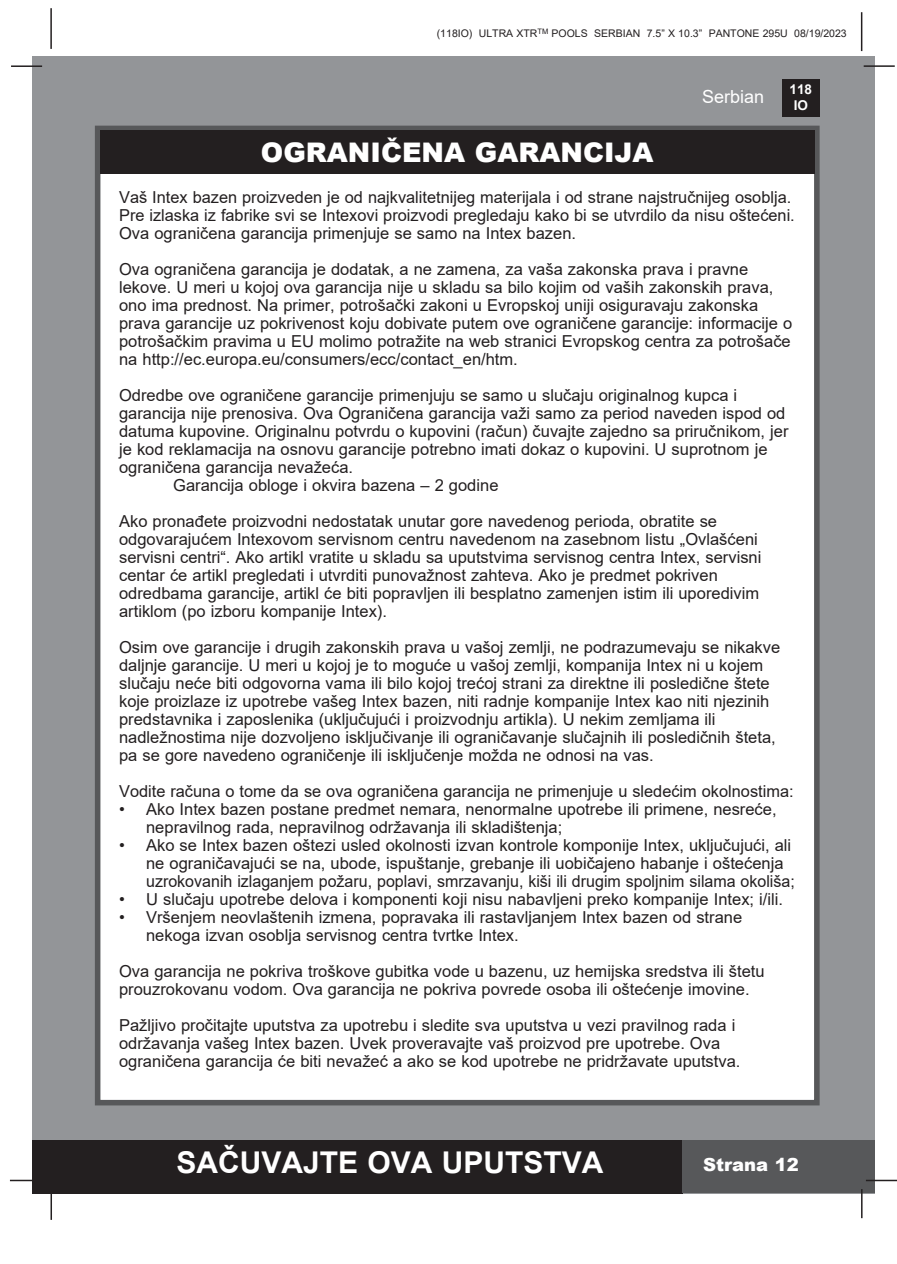
<style>
.page{position:relative;width:897px;height:1264px;background:#fff}
.page>*{position:absolute;margin:0;border:0;box-sizing:border-box;transform-origin:0 0}
.t1{font:700 30px "Arial";color:#fff}
.t2{font:900 27px "Arial";color:#fff}
.t3{font:900 18px "Arial";color:#fff}
.t4{font:18px "Arial";color:#fff}
.t5{font:16.5px/18px "Arial";color:#231f20}
.t6{font:700 13.5px/16.2px "Arial";color:#fff;text-align:center}
.t7{font:10.5px "Arial";color:#231f20}
</style>
<div class="page">
<div style="left:33px;top:56px;width:842px;height:1137px;background:#939598"></div>
<div style="left:782px;top:79px;width:37px;height:38px;background:#231f20"></div>
<hr style="left:863px;top:65px;width:31px;height:2px;background:#231f20">
<hr style="left:50px;top:8px;width:2px;height:41px;background:#231f20">
<hr style="left:860px;top:12px;width:2px;height:39px;background:#231f20">
<div style="left:33px;top:1140px;width:650px;height:53px;background:#231f20"></div>
<div style="left:682px;top:1140px;width:193px;height:53px;background:#57585a"></div>
<hr style="left:865px;top:1179px;width:31px;height:2px;background:#231f20">
<hr style="left:860px;top:1189px;width:2px;height:29px;background:#231f20">
<hr style="left:50px;top:1189px;width:2px;height:31px;background:#231f20">
<hr style="left:10px;top:1179px;width:31px;height:2px;background:#231f20">
<hr style="left:11px;top:65px;width:31px;height:2px;background:#231f20">
<div style="left:95px;top:126px;width:724px;height:979px;background:#fff;border:6px solid #57585a"></div>
<div style="left:100px;top:130px;width:714px;height:44px;background:#231f20"></div>
<p class="t7" style="left:437px;top:26px;width:411px">(118IO) ULTRA XTR<sup>TM</sup> POOLS SERBIAN 7.5” X 10.3” PANTONE 295U 08/19/2023</p>
<p class="t4" style="left:702px;top:84px;width:64px">Serbian</p>
<p class="t6" style="left:789px;top:81px;width:24px">118<br>IO</p>
<p class="t2" style="left:261px;top:132px;width:394px">OGRANIČENA GARANCIJA</p>
<p class="t5" style="left:119px;top:188px;width:673px">Vaš Intex bazen proizveden je od najkvalitetnijeg materijala i od strane najstručnijeg osoblja.</p>
<p class="t5" style="left:119px;top:206px;width:677px">Pre izlaska iz fabrike svi se Intexovi proizvodi pregledaju kako bi se utvrdilo da nisu oštećeni.<br>Ova ograničena garancija primenjuje se samo na Intex bazen.</p>
<p class="t5" style="left:119px;top:260px;width:630px">Ova ograničena garancija je dodatak, a ne zamena, za vaša zakonska prava i pravne</p>
<p class="t5" style="left:119px;top:278px;width:655px">lekove. U meri u kojoj ova garancija nije u skladu sa bilo kojim od vaših zakonskih prava,</p>
<p class="t5" style="left:119px;top:296px;width:640px">ono ima prednost. Na primer, potrošački zakoni u Evropskoj uniji osiguravaju zakonska</p>
<p class="t5" style="left:119px;top:314px;width:674px">prava garancije uz pokrivenost koju dobivate putem ove ograničene garancije: informacije o</p>
<p class="t5" style="left:119px;top:332px;width:673px">potrošačkim pravima u EU molimo potražite na web stranici Evropskog centra za potrošače</p>
<p class="t5" style="left:119px;top:350px;width:400px">na http://ec.europa.eu/consumers/ecc/contact_en/htm.</p>
<p class="t5" style="left:119px;top:386px;width:619px">Odredbe ove ograničene garancije primenjuju se samo u slučaju originalnog kupca i</p>
<p class="t5" style="left:119px;top:404px;width:667px">garancija nije prenosiva. Ova Ograničena garancija važi samo za period naveden ispod od</p>
<p class="t5" style="left:119px;top:422px;width:671px">datuma kupovine. Originalnu potvrdu o kupovini (račun) čuvajte zajedno sa priručnikom, jer</p>
<p class="t5" style="left:119px;top:440px;width:649px">je kod reklamacija na osnovu garancije potrebno imati dokaz o kupovini. U suprotnom je</p>
<p class="t5" style="left:119px;top:458px;width:235px">ograničena garancija nevažeća.</p>
<p class="t5" style="left:173px;top:476px;width:327px">Garancija obloge i okvira bazena – 2 godine</p>
<p class="t5" style="left:119px;top:512px;width:599px">Ako pronađete proizvodni nedostatak unutar gore navedenog perioda, obratite se</p>
<p class="t5" style="left:119px;top:530px;width:640px">odgovarajućem Intexovom servisnom centru navedenom na zasebnom listu „Ovlašćeni</p>
<p class="t5" style="left:119px;top:548px;width:643px">servisni centri“. Ako artikl vratite u skladu sa uputstvima servisnog centra Intex, servisni</p>
<p class="t5" style="left:119px;top:566px;width:600px">centar će artikl pregledati i utvrditi punovažnost zahteva. Ako je predmet pokriven</p>
<p class="t5" style="left:119px;top:584px;width:641px">odredbama garancije, artikl će biti popravljen ili besplatno zamenjen istim ili uporedivim</p>
<p class="t5" style="left:119px;top:602px;width:269px">artiklom (po izboru kompanije Intex).</p>
<p class="t5" style="left:119px;top:638px;width:662px">Osim ove garancije i drugih zakonskih prava u vašoj zemlji, ne podrazumevaju se nikakve</p>
<p class="t5" style="left:119px;top:656px;width:645px">daljnje garancije. U meri u kojoj je to moguće u vašoj zemlji, kompanija Intex ni u kojem</p>
<p class="t5" style="left:119px;top:674px;width:652px">slučaju neće biti odgovorna vama ili bilo kojoj trećoj strani za direktne ili posledične štete</p>
<p class="t5" style="left:119px;top:692px;width:651px">koje proizlaze iz upotrebe vašeg Intex bazen, niti radnje kompanije Intex kao niti njezinih</p>
<p class="t5" style="left:119px;top:710px;width:598px">predstavnika i zaposlenika (uključujući i proizvodnju artikla). U nekim zemljama ili</p>
<p class="t5" style="left:119px;top:728px;width:658px">nadležnostima nije dozvoljeno isključivanje ili ograničavanje slučajnih ili posledičnih šteta,</p>
<p class="t5" style="left:119px;top:746px;width:536px">pa se gore navedeno ograničenje ili isključenje možda ne odnosi na vas.</p>
<p class="t5" style="left:119px;top:782px;width:676px">Vodite računa o tome da se ova ograničena garancija ne primenjuje u sledećim okolnostima:</p>
<p class="t5" style="left:119px;top:800px;width:659px">• Ako Intex bazen postane predmet nemara, nenormalne upotrebe ili primene, nesreće,</p>
<p class="t5" style="left:146px;top:818px;width:417px">nepravilnog rada, nepravilnog održavanja ili skladištenja;</p>
<p class="t5" style="left:119px;top:836px;width:673px">• Ako se Intex bazen oštezi usled okolnosti izvan kontrole komponije Intex, uključujući, ali</p>
<p class="t5" style="left:146px;top:854px;width:639px">ne ograničavajući se na, ubode, ispuštanje, grebanje ili uobičajeno habanje i oštećenja</p>
<p class="t5" style="left:146px;top:872px;width:650px">uzrokovanih izlaganjem požaru, poplavi, smrzavanju, kiši ili drugim spoljnim silama okoliša;</p>
<p class="t5" style="left:119px;top:890px;width:665px">• U slučaju upotrebe delova i komponenti koji nisu nabavljeni preko kompanije Intex; i/ili.</p>
<p class="t5" style="left:119px;top:908px;width:624px">• Vršenjem neovlaštenih izmena, popravaka ili rastavljanjem Intex bazen od strane</p>
<p class="t5" style="left:146px;top:926px;width:374px">nekoga izvan osoblja servisnog centra tvrtke Intex.</p>
<p class="t5" style="left:119px;top:962px;width:647px">Ova garancija ne pokriva troškove gubitka vode u bazenu, uz hemijska sredstva ili štetu</p>
<p class="t5" style="left:119px;top:980px;width:632px">prouzrokovanu vodom. Ova garancija ne pokriva povrede osoba ili oštećenje imovine.</p>
<p class="t5" style="left:119px;top:1016px;width:617px">Pažljivo pročitajte uputstva za upotrebu i sledite sva uputstva u vezi pravilnog rada i</p>
<p class="t5" style="left:119px;top:1034px;width:602px">održavanja vašeg Intex bazen. Uvek proveravajte vaš proizvod pre upotrebe. Ova</p>
<p class="t5" style="left:119px;top:1052px;width:622px">ograničena garancija će biti nevažeć a ako se kod upotrebe ne pridržavate uputstva.</p>
<h1 class="t1" style="left:176px;top:1141px;width:428px">SAČUVAJTE OVA UPUTSTVA</h1>
<p class="t3" style="left:703px;top:1151px;width:97px">Strana 12</p>
</div>
